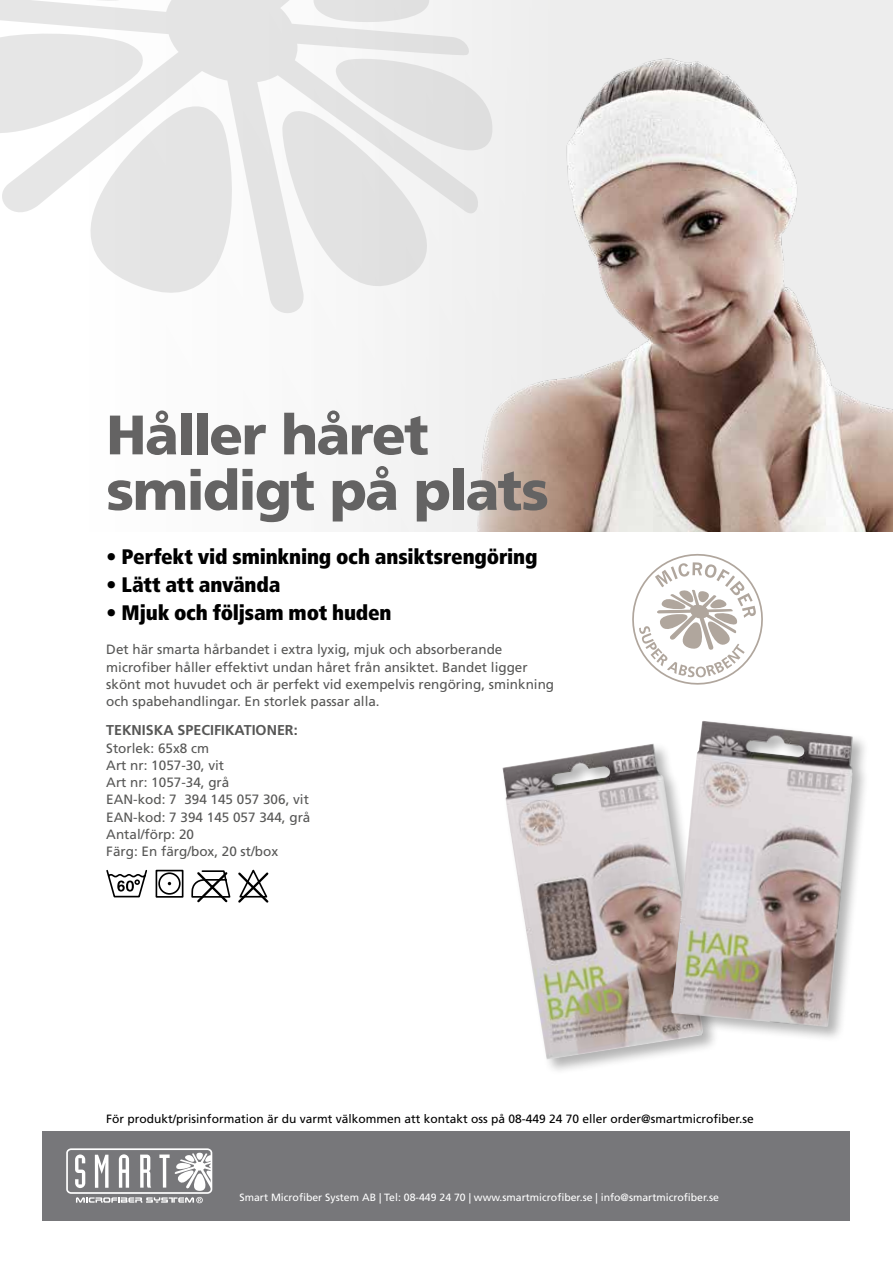
<style>
.page{position:relative;width:893px;height:1263px;background:#fff}
.page>*{position:absolute;margin:0;border:0;box-sizing:border-box;transform-origin:0 0}
.t1{font:900 55.5px/55.5px "Frutiger";letter-spacing:-.03em;color:#646363}
.t2{font:900 condensed 21px "Frutiger";letter-spacing:-.01em;color:#000}
.t3{font:700 14.25px "Frutiger";color:#575756}
.t4{font:13.5px/17.2px "Frutiger";color:#575756}
.t5{font:12px "Frutiger";color:#000}
.t6{font:10.5px "Frutiger";color:#fff}
</style>
<div class="page">
<div style="left:43px;top:1131px;width:807px;height:89px;background:#77777a"></div>
<svg style="left:66px;top:1148px;width:146px;height:55px"></svg>
<div style="left:500px;top:741px;width:219px;height:334px;background:#000;opacity:.3"></div>
<img style="left:502px;top:743px;width:201px;height:317px">
<div style="left:669px;top:718px;width:200px;height:325px;background:#000;opacity:.3"></div>
<img style="left:671px;top:721px;width:182px;height:306px">
<img style="left:363px;top:0;width:530px;height:531px">
<svg style="left:632px;top:554px;width:131px;height:131px"></svg>
<svg style="left:0;top:0;width:480px;height:315px"></svg>
<svg style="left:0;top:32px;width:233px;height:262px"></svg>
<svg style="left:0;top:0;width:136px;height:2px"></svg>
<svg style="left:313px;top:0;width:118px;height:24px"></svg>
<svg style="left:281px;top:57px;width:213px;height:231px"></svg>
<svg style="left:106px;top:869px;width:42px;height:29px"></svg>
<svg style="left:191px;top:869px;width:78px;height:34px"></svg>
<div style="left:156px;top:870px;width:27px;height:28px;border:2px solid #000"></div>
<div style="left:158px;top:872px;width:23px;height:23px;border:2px solid #000;border-radius:50%"></div>
<h1 class="t1" style="left:106px;top:407px;width:444px">Håller håret smidigt på plats</h1>
<h2 class="t2" style="left:106px;top:543px;width:433px">• Perfekt vid sminkning och ansiktsrengöring</h2>
<h2 class="t2" style="left:106px;top:572px;width:176px">• Lätt att använda</h2>
<h2 class="t2" style="left:106px;top:600px;width:287px">• Mjuk och följsam mot huden</h2>
<p class="t4" style="left:106px;top:641px;width:449px">Det här smarta hårbandet i extra lyxig, mjuk och absorberande microfiber håller effektivt undan håret från ansiktet. Bandet ligger skönt mot huvudet och är perfekt vid exempelvis rengöring, sminkning och spabehandlingar. En storlek passar alla.</p>
<p class="t3" style="left:106px;top:722px;width:193px">TEKNISKA SPECIFIKATIONER:</p>
<p class="t4" style="left:106px;top:739px;width:206px">Storlek: 65x8 cm<br>Art nr: 1057-30, vit<br>Art nr: 1057-34, grå<br>EAN-kod: 7 394 145 057 306, vit<br>EAN-kod: 7 394 145 057 344, grå<br>Antal/förp: 20<br>Färg: En färg/box, 20 st/box</p>
<p class="t5" style="left:106px;top:1112px;width:649px">För produkt/prisinformation är du varmt välkommen att kontakt oss på 08-449 24 70 eller order@smartmicrofiber.se</p>
<p class="t6" style="left:240px;top:1191px;width:481px">Smart Microfiber System AB | Tel: 08-449 24 70 | www.smartmicrofiber.se | info@smartmicrofiber.se</p>
</div>
